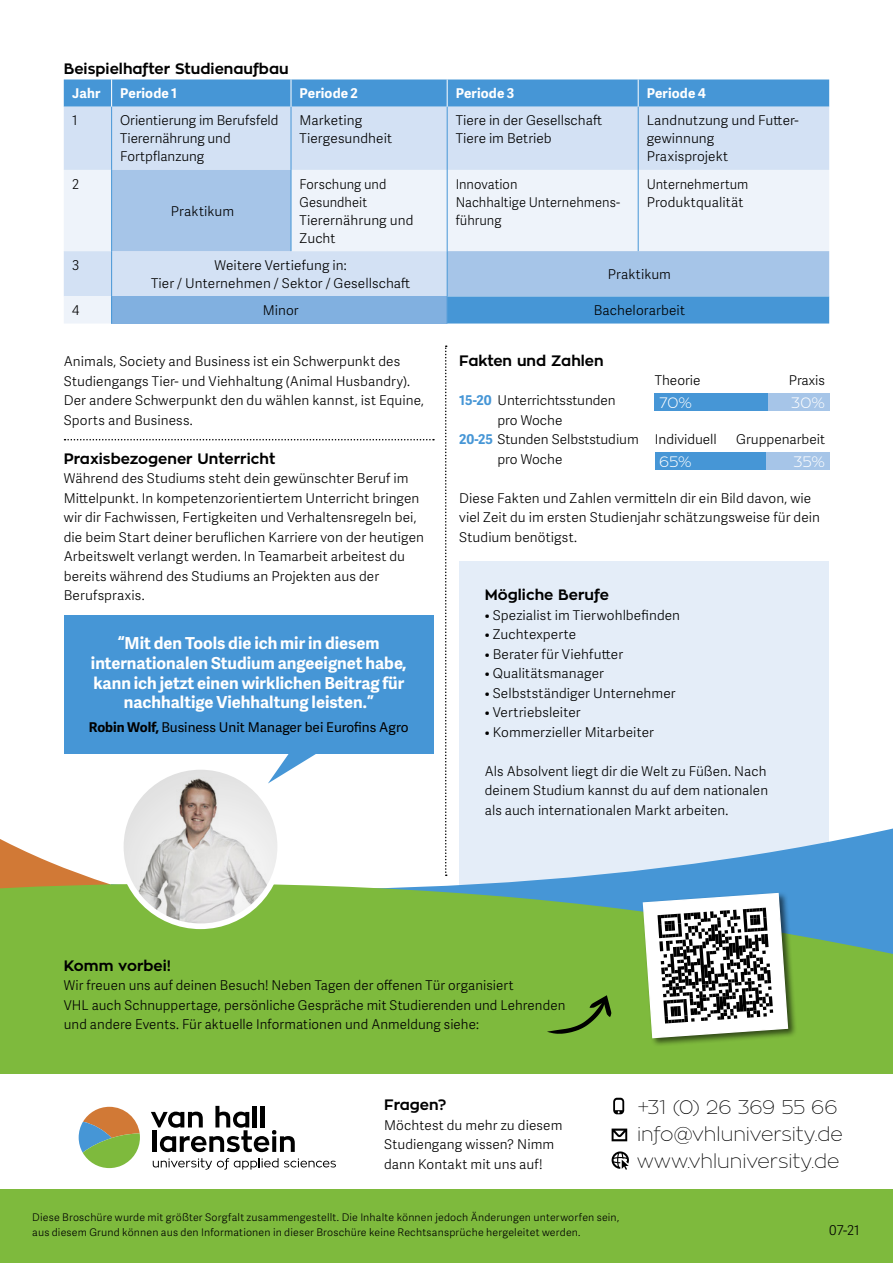
<style>
.page{position:relative;width:893px;height:1263px;background:#fff}
.page>*{position:absolute;margin:0;border:0;box-sizing:border-box;transform-origin:0 0}
.t1{font:100 19.5px/27px "Zona Pro";color:#000}
.t2{font:700 16.5px/19.8px "Adelle Sans";color:#fff;text-align:center}
.t3{font:700 15px "Zona Pro";color:#000}
.t4{font:300 15px "Zona Pro";color:#fff}
.t5{font:300 13.5px/19.5px "Adelle Sans";letter-spacing:.005em;color:#000}
.t6{font:300 13.5px/18px "Adelle Sans";letter-spacing:.005em;color:#000;scale:.95 1}
.t7{font:13.5px "Adelle Sans";color:#000}
.t8{font:700 13.5px "Adelle Sans";letter-spacing:.01em;color:#fff}
.t9{font:300 10.5px/15px "Adelle Sans";letter-spacing:.02em;color:#000}
.s1{font-weight:700}
.s2{font-weight:700;color:#4696d6}
</style>
<div class="page">
<div style="left:459px;top:561px;width:370px;height:463px;background:#e4edf8"></div>
<div style="left:64px;top:107px;width:765px;height:63px;background:#d3e1f4"></div>
<svg style="left:64px;top:170px;width:765px;height:154px;background:#8abbe4"></svg>
<svg style="left:112px;top:170px;width:717px;height:126px;background:#cfdff2"></svg>
<div style="left:112px;top:296px;width:335px;height:28px;background:#81b0e0"></div>
<div style="left:64px;top:80px;width:765px;height:27px;background:#4696d6"></div>
<hr style="left:111px;top:107px;width:1px;height:63px;background:#4696d6">
<hr style="left:291px;top:107px;width:1px;height:63px;background:#4696d6">
<hr style="left:447px;top:107px;width:1px;height:63px;background:#4696d6">
<hr style="left:638px;top:107px;width:1px;height:63px;background:#4696d6">
<hr style="left:111px;top:170px;width:1px;height:81px;background:#4696d6">
<hr style="left:291px;top:170px;width:1px;height:81px;background:#4696d6">
<hr style="left:447px;top:170px;width:1px;height:81px;background:#4696d6">
<hr style="left:638px;top:170px;width:1px;height:81px;background:#4696d6">
<hr style="left:111px;top:251px;width:1px;height:45px;background:#4696d6">
<hr style="left:447px;top:251px;width:1px;height:45px;background:#4696d6">
<svg style="left:111px;top:296px;width:1px;height:28px"></svg>
<svg style="left:447px;top:296px;width:1px;height:28px"></svg>
<svg style="left:65px;top:439px;width:369px;height:1px"></svg>
<svg style="left:445px;top:345px;width:2px;height:434px"></svg>
<svg style="left:445px;top:779px;width:448px;height:102px"></svg>
<svg style="left:0;top:839px;width:100px;height:42px"></svg>
<div style="left:0;top:881px;width:893px;height:382px;background:#7eba3d"></div>
<div style="left:0;top:1074px;width:893px;height:115px;background:#fff"></div>
<svg style="left:151px;top:1106px;width:144px;height:46px"></svg>
<svg style="left:153px;top:1158px;width:183px;height:11px"></svg>
<svg style="left:79px;top:1107px;width:61px;height:61px"></svg>
<svg style="left:613px;top:1098px;width:11px;height:16px"></svg>
<svg style="left:612px;top:1128px;width:15px;height:13px"></svg>
<svg style="left:612px;top:1151px;width:17px;height:19px"></svg>
<div style="left:655px;top:393px;width:174px;height:17px;background:#a6c5e8"></div>
<div style="left:655px;top:453px;width:174px;height:17px;background:#a6c5e8"></div>
<div style="left:655px;top:393px;width:113px;height:17px;background:#4696d6"></div>
<div style="left:655px;top:453px;width:110px;height:17px;background:#4696d6"></div>
<div style="left:64px;top:615px;width:370px;height:138px;background:#4696d6"></div>
<svg style="left:268px;top:753px;width:78px;height:24px"></svg>
<img style="left:122px;top:771px;width:157px;height:155px">
<div style="left:118px;top:764px;width:165px;height:165px;border:6px solid #fff;border-radius:50%"></div>
<div style="left:641px;top:891px;width:156px;height:156px;background:#000;opacity:.6"></div>
<svg style="left:642px;top:892px;width:147px;height:147px;background:#a1a9a3"></svg>
<svg style="left:547px;top:995px;width:65px;height:39px;background:#699b32"></svg>
<p class="t3" style="left:64px;top:58px;width:226px">Beispielhafter Studienaufbau</p>
<p class="t8" style="left:72px;top:83px;width:30px">Jahr</p>
<p class="t8" style="left:120px;top:83px;width:59px">Periode 1</p>
<p class="t8" style="left:299px;top:83px;width:60px">Periode 2</p>
<p class="t8" style="left:456px;top:83px;width:60px">Periode 3</p>
<p class="t8" style="left:647px;top:83px;width:61px">Periode 4</p>
<p class="t5" style="left:72px;top:110px;width:7px">1</p>
<p class="t5" style="left:120px;top:111px;width:160px;line-height:18px">Orientierung im Berufsfeld<br>Tierernährung und<br>Fortpflanzung</p>
<p class="t5" style="left:299px;top:111px;width:94px;line-height:18px">Marketing<br>Tiergesundheit</p>
<p class="t5" style="left:456px;top:111px;width:148px;line-height:18px">Tiere in der Gesellschaft<br>Tiere im Betrieb</p>
<p class="t5" style="left:647px;top:111px;width:153px;line-height:18px">Landnutzung und Futter&shy;gewinnung<br>Praxisprojekt</p>
<p class="t5" style="left:72px;top:174px;width:8px">2</p>
<p class="t5" style="left:171px;top:201px;width:65px">Praktikum</p>
<p class="t6" style="left:299px;top:174px;width:121px">Forschung und<br>Gesundheit<br>Tierernährung und<br>Zucht</p>
<p class="t6" style="left:456px;top:174px;width:175px">Innovation<br>Nachhaltige Unternehmens&shy;führung</p>
<p class="t6" style="left:647px;top:174px;width:109px">Unternehmertum<br>Produktqualität</p>
<p class="t5" style="left:72px;top:255px;width:9px">3</p>
<p class="t5" style="left:151px;top:256px;width:261px;line-height:18px;text-align:center">Weitere Vertiefung in:<br>Tier / Unternehmen / Sektor / Gesellschaft</p>
<p class="t5" style="left:608px;top:264px;width:65px">Praktikum</p>
<p class="t5" style="left:72px;top:300px;width:9px">4</p>
<p class="t5" style="left:263px;top:300px;width:37px">Minor</p>
<p class="t5" style="left:594px;top:300px;width:93px">Bachelorarbeit</p>
<p class="t5" style="left:64px;top:351px;width:362px">Animals, Society and Business ist ein Schwerpunkt des Studiengangs Tier- und Viehhaltung (Animal Husbandry).<br>Der andere Schwerpunkt den du wählen kannst, ist Equine, Sports and Business.</p>
<p class="t3" style="left:64px;top:448px;width:213px">Praxisbezogener Unterricht</p>
<p class="t5" style="left:64px;top:468px;width:362px">Während des Studiums steht dein gewünschter Beruf im Mittelpunkt. In kompetenzorientiertem Unterricht bringen wir dir Fachwissen, Fertigkeiten und Verhaltensregeln bei, die beim Start deiner beruflichen Karriere von der heutigen Arbeitswelt verlangt werden. In Teamarbeit arbeitest du bereits während des Studiums an Projekten aus der Berufspraxis.</p>
<p class="t2" style="left:91px;top:632px;width:317px">“Mit den Tools die ich mir in diesem internationalen Studium angeeignet habe, kann ich jetzt einen wirklichen Beitrag für nachhaltige Viehhaltung leisten.”</p>
<p class="t7" style="left:89px;top:718px;width:321px"><span class="s1">Robin Wolf,</span> Business Unit Manager bei Eurofins Agro</p>
<p class="t3" style="left:459px;top:351px;width:146px">Fakten und Zahlen</p>
<p class="t5" style="left:459px;top:390px;width:158px"><span class="s2">15-20</span> Unterrichtsstunden</p>
<p class="t5" style="left:497px;top:410px;width:66px">pro Woche</p>
<p class="t5" style="left:459px;top:429px;width:181px"><span class="s2">20-25</span> Stunden Selbststudium</p>
<p class="t5" style="left:497px;top:449px;width:66px">pro Woche</p>
<p class="t5" style="left:655px;top:370px;width:47px">Theorie</p>
<p class="t5" style="left:789px;top:370px;width:38px">Praxis</p>
<p class="t4" style="left:659px;top:393px;width:34px">70%</p>
<p class="t4" style="left:791px;top:393px;width:36px">30%</p>
<p class="t5" style="left:655px;top:429px;width:63px">Individuell</p>
<p class="t5" style="left:736px;top:429px;width:90px">Gruppenarbeit</p>
<p class="t4" style="left:659px;top:453px;width:34px">65%</p>
<p class="t4" style="left:793px;top:453px;width:33px">35%</p>
<p class="t5" style="left:459px;top:487px;width:362px">Diese Fakten und Zahlen vermitteln dir ein Bild davon, wie viel Zeit du im ersten Studienjahr schätzungsweise für dein<br>Studium benötigst.</p>
<p class="t3" style="left:485px;top:585px;width:126px">Mögliche Berufe</p>
<p class="t5" style="left:485px;top:605px;width:197px">• Spezialist im Tierwohlbefinden</p>
<p class="t5" style="left:485px;top:624px;width:93px">• Zuchtexperte</p>
<p class="t5" style="left:485px;top:644px;width:140px">• Berater für Viehfutter</p>
<p class="t5" style="left:485px;top:663px;width:121px">• Qualitätsmanager</p>
<p class="t5" style="left:485px;top:682px;width:192px">• Selbstständiger Unternehmer</p>
<p class="t5" style="left:485px;top:702px;width:97px">• Vertriebsleiter</p>
<p class="t5" style="left:485px;top:721px;width:171px">• Kommerzieller Mitarbeiter</p>
<p class="t5" style="left:485px;top:761px;width:285px">Als Absolvent liegt dir die Welt zu Füßen. Nach deinem Studium kannst du auf dem nationalen als auch internationalen Markt arbeiten.</p>
<p class="t3" style="left:64px;top:955px;width:109px">Komm vorbei!</p>
<p class="t5" style="left:64px;top:975px;width:503px">Wir freuen uns auf deinen Besuch! Neben Tagen der offenen Tür organisiert<br>VHL auch Schnuppertage, persönliche Gespräche mit Studierenden und Lehrenden und andere Events. Für aktuelle Informationen und Anmeldung siehe:</p>
<p class="t3" style="left:384px;top:1095px;width:64px">Fragen?</p>
<p class="t5" style="left:384px;top:1114px;width:180px">Möchtest du mehr zu diesem<br>Studiengang wissen? Nimm dann Kontakt mit uns auf!</p>
<p class="t9" style="left:32px;top:1209px;width:588px">Diese Broschüre wurde mit größter Sorgfalt zusammengestellt. Die Inhalte können jedoch Änderungen unterworfen sein, aus diesem Grund können aus den Informationen in dieser Broschüre keine Rechtsansprüche hergeleitet werden.</p>
<h1 class="t1" style="left:637px;top:1094px;width:207px">+31 (0) 26 369 55 66 info@vhluniversity.de www.vhluniversity.de</h1>
<p class="t5" style="left:829px;top:1220px;width:32px">07-21</p>
</div>
